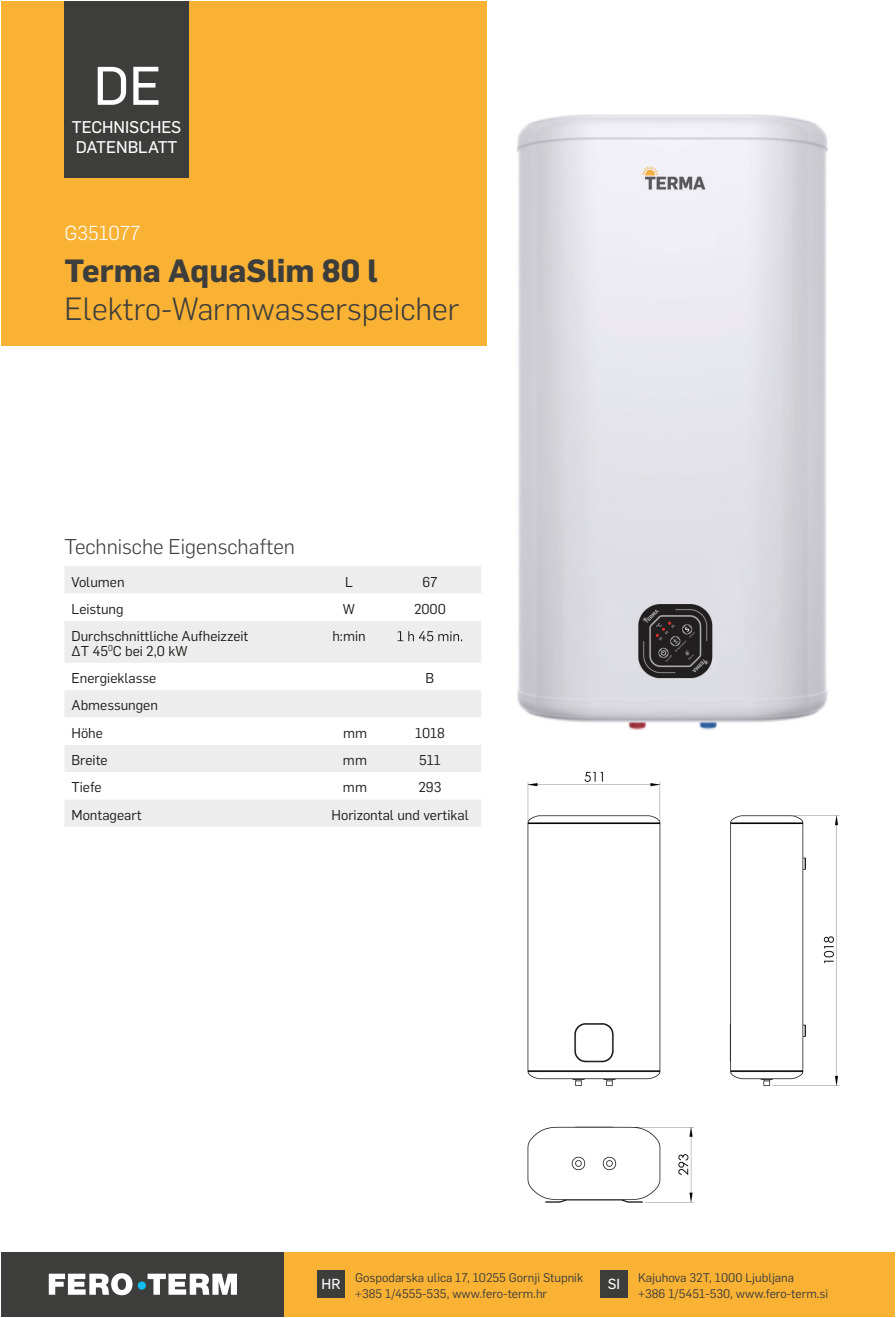
<style>
.page{position:relative;width:896px;height:1318px;background:#fff}
.page>*{position:absolute;margin:0;border:0;box-sizing:border-box;transform-origin:0 0}
.t1{font:53.2px "Flama Basic";color:#fff}
.t2{font:300 31.5px "Flama";color:#3d3d3c}
.t3{font:700 31.5px "Flama";color:#3d3d3c}
.t4{font:300 21px "Flama";color:#3d3d3c}
.t5{font:300 19.78px "Flama";color:#fff}
.t6{font:16.62px/19.8px "Flama Basic";color:#fff}
.t7{font:14.35px "Flama Basic";color:#fff}
.t8{font:14px/14.7px "Flama";color:#1d1d1b}
.t9{font:12.25px/15.8px "Flama";color:#3d3d3c}
</style>
<div class="page">
<div style="left:1px;top:1252px;width:893px;height:64px;background:#f9b234"></div>
<div style="left:317px;top:1270px;width:28px;height:28px;background:#3d3d3c"></div>
<div style="left:600px;top:1270px;width:28px;height:28px;background:#3d3d3c"></div>
<div style="left:1px;top:1252px;width:283px;height:64px;background:#3d3d3c"></div>
<svg style="left:49px;top:1273px;width:188px;height:22px"></svg>
<div style="left:138px;top:1281px;width:8px;height:8px;background:#10bbef;border-radius:50%"></div>
<img style="left:486px;top:93px;width:342px;height:637px">
<div style="left:1px;top:1px;width:485px;height:345px;background:#f9b234"></div>
<div style="left:64px;top:1px;width:125px;height:177px;background:#3d3d3c"></div>
<div style="left:65px;top:566px;width:416px;height:260px;background:#ededed"></div>
<svg style="left:65px;top:593px;width:416px;height:206px"></svg>
<svg style="left:398px;top:631px;width:64px;height:10px"></svg>
<img style="left:527px;top:771px;width:313px;height:432px">
<h1 class="t1" style="left:94px;top:49px;width:69px">DE</h1>
<p class="t6" style="left:72px;top:116px;width:111px">TECHNISCHES<br>DATENBLATT</p>
<h3 class="t5" style="left:64px;top:220px;width:77px">G351077</h3>
<h2 class="t3" style="left:64px;top:248px;width:315px">Terma AquaSlim 80 l</h2>
<h2 class="t2" style="left:64px;top:287px;width:396px">Elektro-Warmwasserspeicher</h2>
<h3 class="t4" style="left:64px;top:532px;width:232px">Technische Eigenschaften</h3>
<p class="t8" style="left:71px;top:573px;width:55px">Volumen</p>
<p class="t8" style="left:345px;top:573px;width:9px">L</p>
<p class="t8" style="left:422px;top:573px;width:17px">67</p>
<p class="t8" style="left:71px;top:600px;width:54px">Leistung</p>
<p class="t8" style="left:343px;top:600px;width:14px">W</p>
<p class="t8" style="left:414px;top:600px;width:33px">2000</p>
<p class="t8" style="left:71px;top:628px;width:178px">Durchschnittliche Aufheizzeit ∆T 45<sup>0</sup>C bei 2,0 kW</p>
<p class="t8" style="left:332px;top:628px;width:35px">h:min</p>
<p class="t8" style="left:72px;top:670px;width:86px">Energieklasse</p>
<p class="t8" style="left:426px;top:670px;width:10px">B</p>
<p class="t8" style="left:72px;top:691px;width:88px;line-height:27.3px">Abmessungen<br>Höhe</p>
<p class="t8" style="left:343px;top:724px;width:26px">mm</p>
<p class="t8" style="left:415px;top:724px;width:31px">1018</p>
<p class="t8" style="left:71px;top:752px;width:38px">Breite</p>
<p class="t8" style="left:343px;top:752px;width:26px">mm</p>
<p class="t8" style="left:419px;top:752px;width:23px">511</p>
<p class="t8" style="left:71px;top:779px;width:32px">Tiefe</p>
<p class="t8" style="left:343px;top:779px;width:26px">mm</p>
<p class="t8" style="left:418px;top:779px;width:25px">293</p>
<p class="t8" style="left:71px;top:806px;width:72px">Montageart</p>
<p class="t8" style="left:332px;top:806px;width:139px">Horizontal und vertikal</p>
<p class="t9" style="left:355px;top:1269px;width:229px">Gospodarska ulica 17, 10255 Gornji Stupnik +385 1/4555-535, www.fero-term.hr</p>
<p class="t9" style="left:638px;top:1269px;width:191px">Kajuhova 32T, 1000 Ljubljana<br>+386 1/5451-530, www.fero-term.si</p>
<p class="t7" style="left:322px;top:1274px;width:20px">HR</p>
<p class="t7" style="left:608px;top:1274px;width:14px">SI</p>
</div>
